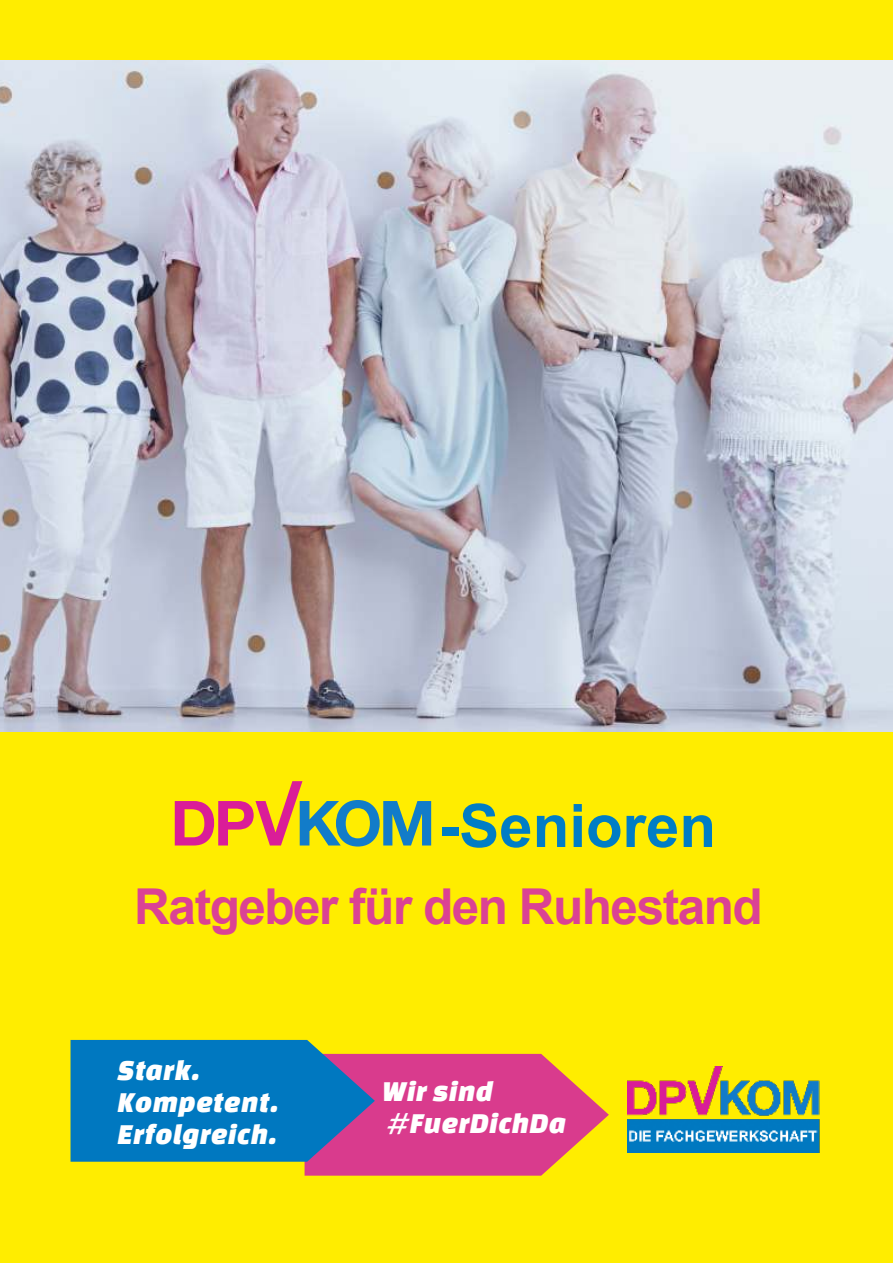
<style>
.page{position:relative;width:893px;height:1263px;background:#ffed00}
.page>*{position:absolute;margin:0;border:0;box-sizing:border-box;transform-origin:0 0}
.t1{font:700 60px "Arial";color:#007dc5}
.t2{font:700 49.5px "Arial";letter-spacing:-.03em;color:#db4294}
.t3{font:italic 30px/32px "Changa One";color:#fff}
</style>
<div class="page">
<svg style="left:175px;top:781px;width:256px;height:65px"></svg>
<img style="left:0;top:61px;width:893px;height:670px">
<svg style="left:71px;top:1040px;width:538px;height:136px"></svg>
<img style="left:628px;top:1066px;width:192px;height:86px">
<h1 class="t1" style="left:439px;top:803px;width:278px">-Senioren</h1>
<h2 class="t2" style="left:134px;top:887px;width:630px">Ratgeber für den Ruhestand</h2>
<p class="t3" style="left:117px;top:1054px;width:162px">Stark.<br>Kompetent.<br>Erfolgreich.</p>
<p class="t3" style="left:383px;top:1075px;width:185px">Wir sind #FuerDichDa</p>
</div>
